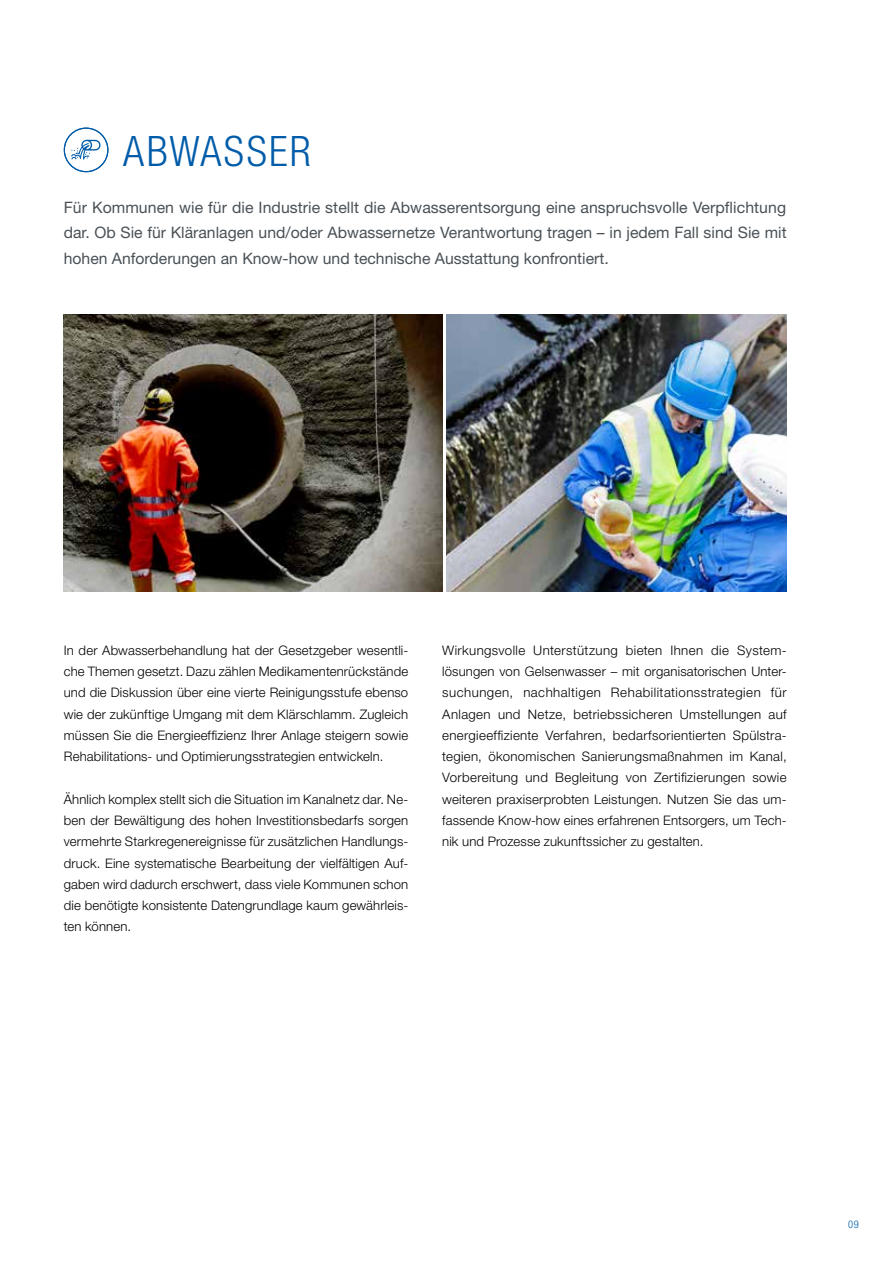
<style>
.page{position:relative;width:893px;height:1263px;background:#fff}
.page>*{position:absolute;margin:0;border:0;box-sizing:border-box;transform-origin:0 0}
.t1{font:300 condensed 42px "Helvetica Neue LT Pro";letter-spacing:.05em;color:#005ca9}
.t2{font:15.75px/25.5px "Helvetica Neue LT Pro";color:#495157;text-align:justify}
.t3{font:300 13.2px/21.3px "Helvetica Neue LT Pro";letter-spacing:.02em;color:#000;text-align:justify}
.t4{font:300 condensed 10.5px "Helvetica Neue LT Pro";color:#005ca9}
</style>
<div class="page">
<svg style="left:64px;top:128px;width:44px;height:44px"></svg>
<img style="left:64px;top:315px;width:378px;height:276px">
<img style="left:446px;top:315px;width:341px;height:276px">
<h1 class="t1" style="left:123px;top:127px;width:189px">ABWASSER</h1>
<p class="t2" style="left:64px;top:194px;width:724px">Für Kommunen wie für die Industrie stellt die Abwasserentsorgung eine anspruchsvolle Verpflichtung dar. Ob Sie für Kläranlagen und/oder Abwassernetze Verantwortung tragen – in jedem Fall sind Sie mit hohen Anforderungen an Know-how und technische Ausstattung konfrontiert.</p>
<p class="t3" style="left:64px;top:639px;width:346px">In der Abwasserbehandlung hat der Gesetzgeber wesentli&shy;che Themen gesetzt. Dazu zählen Medikamentenrückstände und die Diskussion über eine vierte Reinigungsstufe ebenso wie der zukünftige Umgang mit dem Klärschlamm. Zugleich müssen Sie die Energieeffizienz Ihrer Anlage steigern sowie Rehabilitations- und Optimierungsstrategien entwickeln.</p>
<p class="t3" style="left:64px;top:788px;width:346px">Ähnlich komplex stellt sich die Situation im Kanalnetz dar. Ne&shy;ben der Bewältigung des hohen Investitionsbedarfs sorgen vermehrte Starkregenereignisse für zusätzlichen Handlungs&shy;druck. Eine systematische Bearbeitung der vielfältigen Auf&shy;gaben wird dadurch erschwert, dass viele Kommunen schon die benötigte konsistente Datengrundlage kaum gewährleis&shy;ten können.</p>
<p class="t3" style="left:442px;top:639px;width:346px;text-align:left">Wirkungsvolle Unterstützung bieten Ihnen die System&shy;lösungen von Gelsenwasser – mit organisatorischen Unter&shy;suchungen, nachhaltigen Rehabilitationsstrategien für Anlagen und Netze, betriebssicheren Umstellungen auf energieeffiziente Verfahren, bedarfsorientierten Spülstra&shy;tegien, ökonomischen Sanierungsmaßnahmen im Kanal, Vorbereitung und Begleitung von Zertifizierungen sowie weiteren praxiserprobten Leistungen. Nutzen Sie das um&shy;fassende Know-how eines erfahrenen Entsorgers, um Tech&shy;nik und Prozesse zukunftssicher zu gestalten.</p>
<p class="t4" style="left:848px;top:1218px;width:12px">09</p>
</div>
